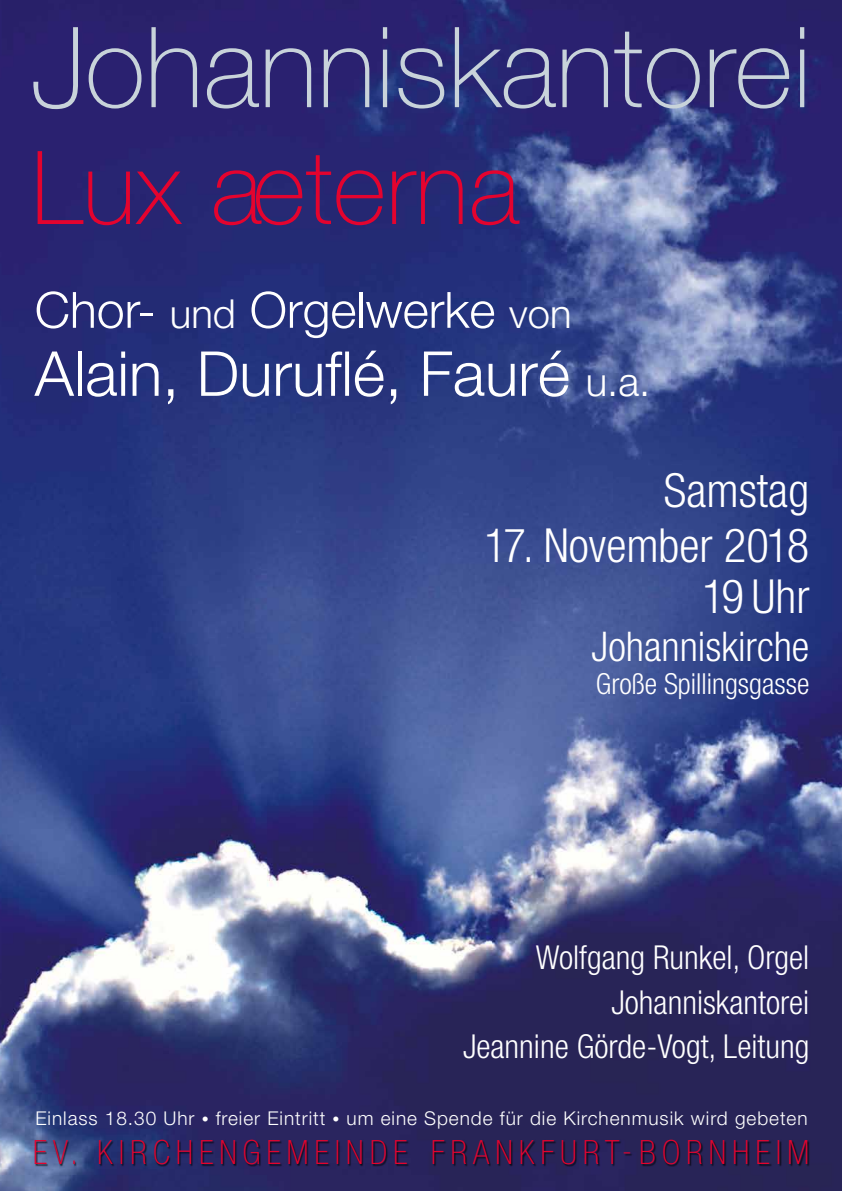
<style>
.page{position:relative;width:842px;height:1191px;background:#fff}
.page>*{position:absolute;margin:0;border:0;box-sizing:border-box;transform-origin:0 0}
.t1{font:100 112px "Helvetica Neue LT";color:#c8d3da}
.t2{font:100 102px "Helvetica Neue LT";letter-spacing:.005em;color:#e4032e}
.t3{font:300 62px "Helvetica Neue LT";color:#fff}
.t4{font:300 50px "Helvetica Neue LT";color:#fff}
.t5{font:300 condensed 47px/51px "Helvetica Neue LT";color:#fff;text-align:right}
.t6{font:300 condensed 41px "Helvetica Neue LT";color:#fff}
.t7{font:100 condensed 33.5px "Helvetica Neue LT";letter-spacing:.18em;color:#e4032e}
.t8{font:300 condensed 33px/44px "Helvetica Neue LT";color:#fff;text-align:right}
.t9{font:300 condensed 29px "Helvetica Neue LT";color:#fff}
.t10{font:300 19px "Helvetica Neue LT";letter-spacing:.05em;color:#fff}
.s1{font-size:40px}
.s2{font-size:14px}
</style>
<div class="page">
<img style="left:0;top:0;width:842px;height:1191px">
<div style="left:35px;top:1139px;width:774px;height:28px;background:#000;opacity:.75"></div>
<h1 class="t1" style="left:31px;top:3px;width:782px">Johanniskantorei</h1>
<h2 class="t2" style="left:31px;top:129px;width:490px">Lux aeterna</h2>
<h3 class="t4" style="left:35px;top:279px;width:538px">Chor- <span class="s1">und</span> Orgelwerke <span class="s1">von</span></h3>
<h3 class="t3" style="left:35px;top:336px;width:617px">Alain, Duruflé, Fauré <span class="s1">u.a.</span></h3>
<h3 class="t5" style="left:664px;top:465px;width:147px">Samstag</h3>
<h3 class="t5" style="left:484px;top:519px;width:327px">17. November 2018<br>19 Uhr</h3>
<h3 class="t6" style="left:592px;top:623px;width:219px">Johanniskirche</h3>
<h3 class="t9" style="left:596px;top:666px;width:215px">Große Spillingsgasse</h3>
<h3 class="t8" style="left:463px;top:935px;width:348px">Wolfgang Runkel, Orgel<br>Johanniskantorei<br>Jeannine Görde-Vogt, Leitung</h3>
<p class="t10" style="left:35px;top:1106px;width:774px">Einlass 18.30 Uhr <span class="s2">•</span> freier Eintritt <span class="s2">•</span> um eine Spende für die Kirchenmusik wird gebeten</p>
<h3 class="t7" style="left:33px;top:1133px;width:778px">EV. KIRCHENGEMEINDE FRANKFURT-BORNHEIM</h3>
</div>
